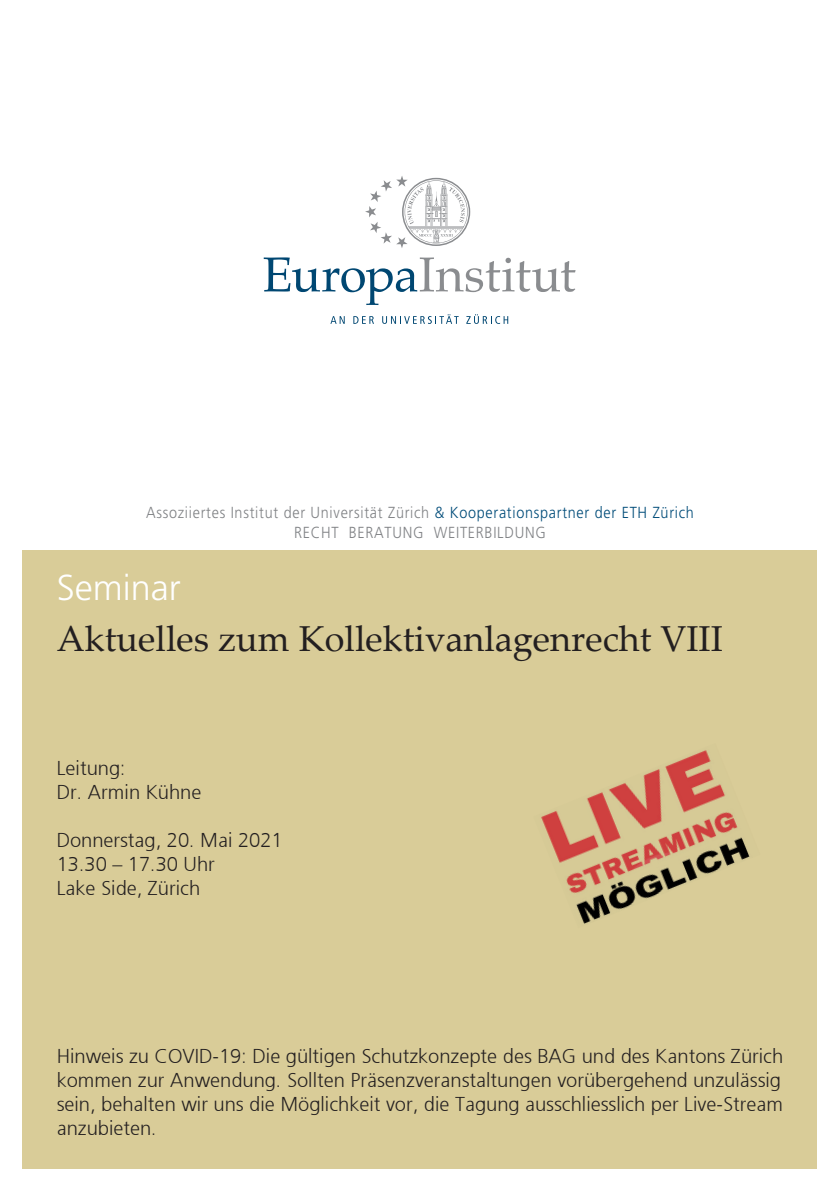
<style>
.page{position:relative;width:840px;height:1191px;background:#fff}
.page>*{position:absolute;margin:0;border:0;box-sizing:border-box;transform-origin:0 0}
.t1{font:36px "Palatino Linotype";color:#231f20}
.t2{font:300 36px "Frutiger LT Pro";color:#fff}
.t3{font:300 20px/24px "Frutiger 45";color:#231f20}
.t4{font:300 16px/20px "Frutiger LT Pro";letter-spacing:.05em;color:#808285;text-align:center;scale:.9 1}
.s1{color:#004c79}
</style>
<div class="page">
<div style="left:23px;top:550px;width:793px;height:618px;background:#d9cc98"></div>
<svg style="left:330px;top:316px;width:14px;height:8px"></svg>
<svg style="left:353px;top:316px;width:21px;height:8px"></svg>
<svg style="left:382px;top:314px;width:76px;height:10px"></svg>
<svg style="left:466px;top:314px;width:42px;height:10px"></svg>
<svg style="left:263px;top:257px;width:312px;height:48px"></svg>
<svg style="left:365px;top:176px;width:105px;height:72px"></svg>
<img style="left:541px;top:750px;width:184px;height:101px">
<img style="left:555px;top:798px;width:195px;height:126px">
<p class="t4" style="left:146px;top:502px;width:610px">Assoziiertes Institut der Universität Zürich <span class="s1">&amp; Kooperationspartner der ETH Zürich<br></span>RECHT BERATUNG WEITERBILDUNG</p>
<h1 class="t2" style="left:57px;top:566px;width:125px">Seminar</h1>
<h1 class="t1" style="left:57px;top:613px;width:667px">Aktuelles zum Kollektivanlagenrecht VIII</h1>
<p class="t3" style="left:57px;top:755px;width:146px">Leitung:<br>Dr. Armin Kühne</p>
<p class="t3" style="left:57px;top:827px;width:227px">Donnerstag, 20. Mai 2021<br>13.30 – 17.30 Uhr<br>Lake Side, Zürich</p>
<p class="t3" style="left:57px;top:1043px;width:727px;text-align:justify">Hinweis zu COVID-19: Die gültigen Schutzkonzepte des BAG und des Kantons Zürich kommen zur Anwendung. Sollten Präsenzveranstaltungen vorübergehend unzulässig sein, behalten wir uns die Möglichkeit vor, die Tagung ausschliesslich per Live-Stream anzubieten.</p>
</div>
